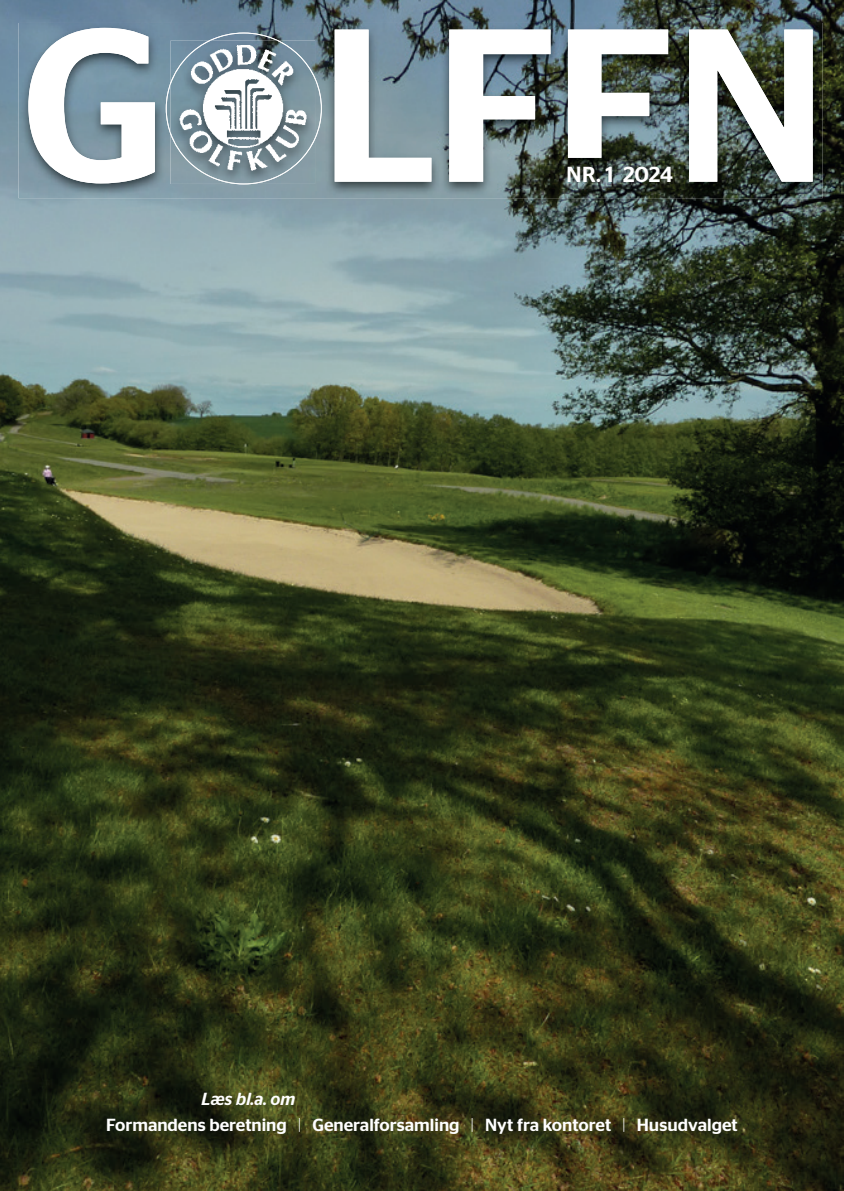
<style>
.page{position:relative;width:844px;height:1191px;background:#fff}
.page>*{position:absolute;margin:0;border:0;box-sizing:border-box;transform-origin:0 0}
.t1{font:500 21.7px "Stag Sans";letter-spacing:-.005em;color:#fff}
.t2{font:500 17.5px "Stag Sans";color:#fff}
.t3{font:italic 500 17.5px "Stag Sans";color:#fff}
.s1{font-weight:300}
</style>
<div class="page">
<img style="left:0;top:0;width:843px;height:1191px">
<img style="left:19px;top:23px;width:184px;height:175px">
<img style="left:203px;top:23px;width:619px;height:58px">
<img style="left:266px;top:81px;width:556px;height:117px">
<img style="left:203px;top:192px;width:63px;height:6px">
<svg style="left:28px;top:28px;width:784px;height:155px"></svg>
<img style="left:160px;top:25px;width:167px;height:167px">
<p class="t1" style="left:566px;top:161px;width:108px">NR. 1 2024</p>
<p class="t3" style="left:201px;top:1089px;width:95px">Læs bl.a. om</p>
<p class="t2" style="left:106px;top:1115px;width:633px">Formandens beretning <span class="s1">|</span> Generalforsamling <span class="s1">|</span> Nyt fra kontoret <span class="s1">|</span> Husudvalget</p>
</div>
